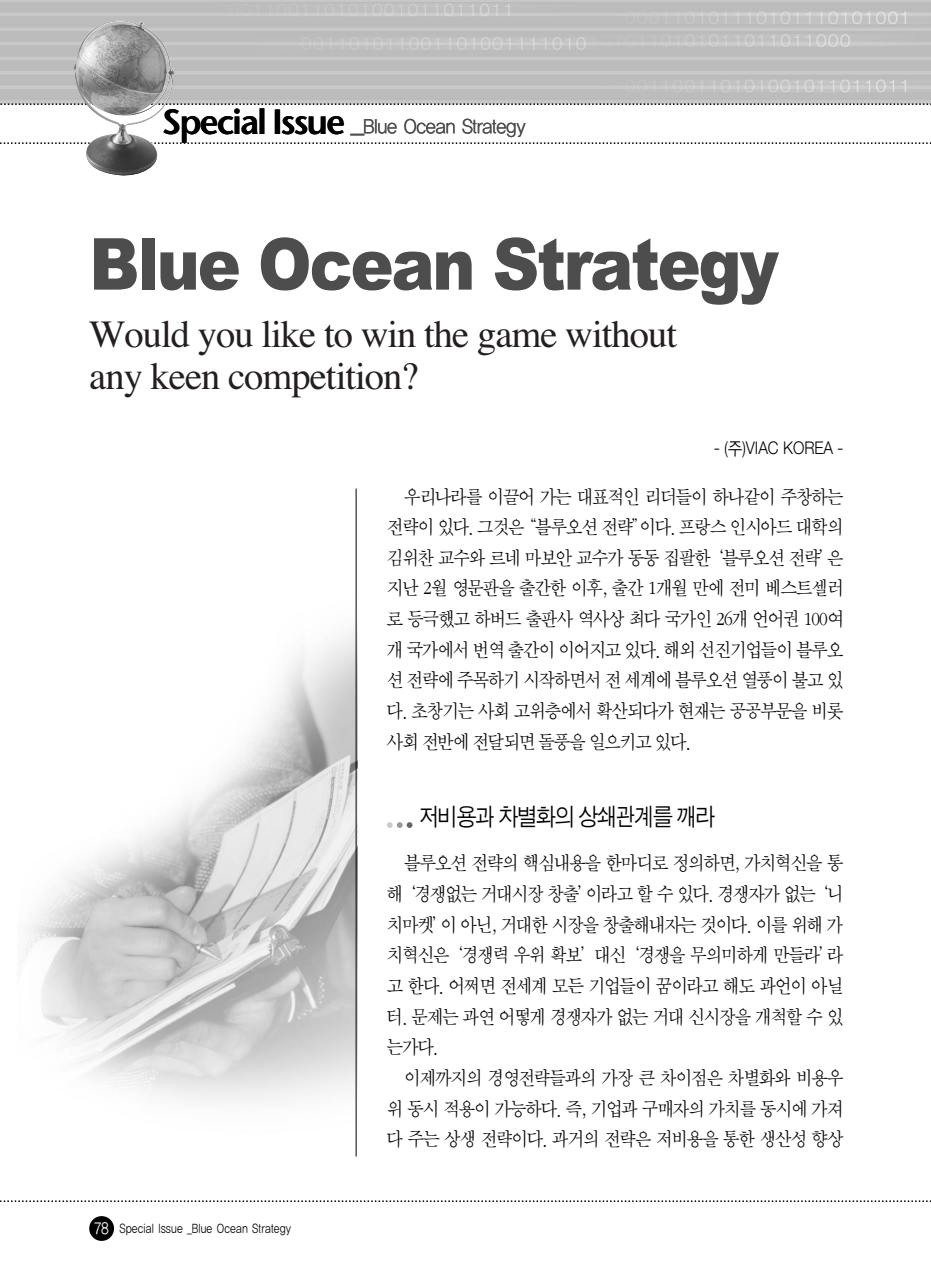
<style>
.page{position:relative;width:931px;height:1280px;background:#fff}
.page>*{position:absolute;margin:0;border:0;box-sizing:border-box;transform-origin:0 0}
.t1{font:900 71.75px "Arial";letter-spacing:-.035em;color:#4d4d4d;scale:.9 1}
.t2{font:38.5px/42px "Times";letter-spacing:-.025em;color:#231f20}
.t3{font:24.5px "Sand Jg";letter-spacing:-.055em;color:#000;scale:.9 1}
.t4{font:20.12px/30.6px "Sand Sm";letter-spacing:-.045em;color:#000;text-align:justify;scale:.9 1}
.t5{font:19.25px "YGO12";letter-spacing:-.1em;color:#4d4d4d;scale:.9 1}
.t6{font:17.5px "Sand Jg";color:#000;scale:.9 1}
.t7{font:12.25px "YGO12";letter-spacing:-.055em;color:#000;scale:.8 1}
.s1{font-family:"Stone Sans ITCTT Semi";font-size:35px;color:#000}
.s2{font-size:28px}
.s3{font-size:15.75px;color:#fff}
</style>
<div class="page">
<div style="left:89px;top:1215px;width:25px;height:25px;background:#000;border-radius:50%"></div>
<img style="left:0;top:0;width:931px;height:103px">
<svg style="left:0;top:103px;width:931px;height:2px"></svg>
<svg style="left:0;top:142px;width:931px;height:2px"></svg>
<img style="left:74px;top:17px;width:101px;height:159px">
<svg style="left:0;top:1200px;width:931px;height:1px"></svg>
<img style="left:23px;top:575px;width:333px;height:573px">
<svg style="left:387px;top:822px;width:25px;height:5px"></svg>
<hr style="left:356px;top:488px;width:1px;height:668px;background:#000">
<p class="t5" style="left:163px;top:117px;width:406px"><span class="s1">Special Issue</span> <span class="s2">_</span>Blue Ocean Strategy</p>
<h1 class="t1" style="left:89px;top:238px;width:768px">Blue Ocean Strategy</h1>
<h2 class="t2" style="left:89px;top:317px;width:589px">Would you like to win the game without any keen competition?</h2>
<p class="t6" style="left:714px;top:441px;width:145px">- (주)VIAC KOREA -</p>
<p class="t4" style="left:387px;top:482px;width:509px;text-indent:17px">우리나라를 이끌어 가는 대표적인 리더들이 하나같이 주창하는 전략이 있다. 그것은“블루오션 전략”이다. 프랑스 인시아드 대학의 김위찬 교수와 르네 마보안 교수가 동동 집팔한‘블루오션 전략’은 지난 2월 영문판을 출간한 이후, 출간 1개월 만에 전미 베스트셀러 로 등극했고 하버드 출판사 역사상 최다 국가인 26개 언어권 100여 개 국가에서 번역 출간이 이어지고 있다. 해외 선진기업들이 블루오 션 전략에 주목하기 시작하면서 전 세계에 블루오션 열풍이 불고 있 다. 초창기는 사회 고위층에서 확산되다가 현재는 공공부문을 비롯 사회 전반에 전달되면 돌풍을 일으키고 있다.</p>
<p class="t7" style="left:94px;top:1222px;width:248px"><span class="s3">78</span> Special Issue _Blue Ocean Strategy</p>
<p class="t3" style="left:419px;top:805px;width:330px">저비용과 차별화의 상쇄관계를 깨라</p>
<p class="t4" style="left:387px;top:849px;width:509px;text-indent:17px">블루오션 전략의 핵심내용을 한마디로 정의하면, 가치혁신을 통 해‘경쟁없는 거대시장 창출’이라고 할 수 있다. 경쟁자가 없는‘니 치마켓’이 아닌, 거대한 시장을 창출해내자는 것이다. 이를 위해 가 치혁신은‘경쟁력 우위 확보’대신‘경쟁을 무의미하게 만들라’라 고 한다. 어쩌면 전세계 모든 기업들이 꿈이라고 해도 과언이 아닐 터. 문제는 과연 어떻게 경쟁자가 없는 거대 신시장을 개척할 수 있 는가다.</p>
<p class="t4" style="left:387px;top:1063px;width:509px;text-indent:17px">이제까지의 경영전략들과의 가장 큰 차이점은 차별화와 비용우 위 동시 적용이 가능하다. 즉, 기업과 구매자의 가치를 동시에 가져 다 주는 상생 전략이다. 과거의 전략은 저비용을 통한 생산성 향상</p>
</div>
